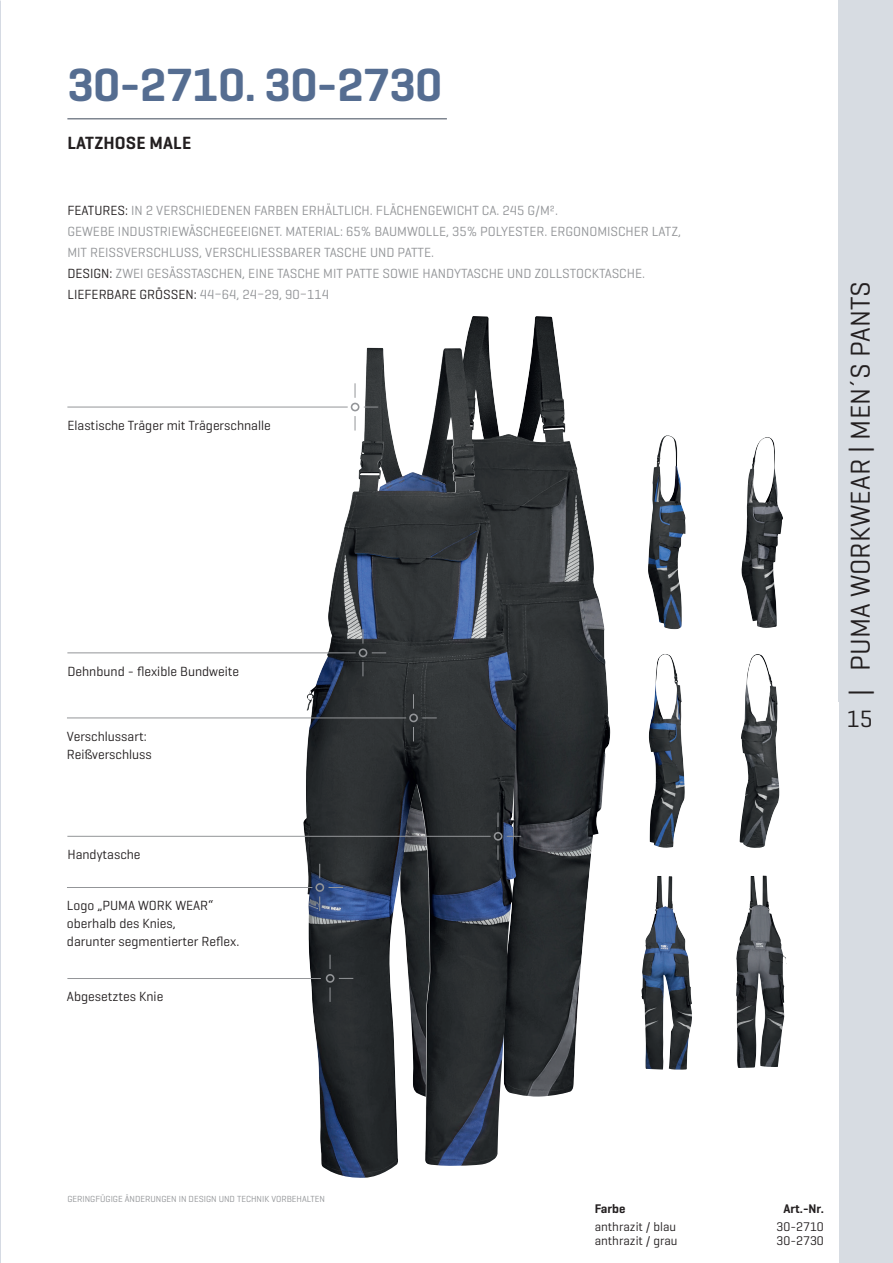
<style>
.page{position:relative;width:893px;height:1263px;background:#fff}
.page>*{position:absolute;margin:0;border:0;box-sizing:border-box;transform-origin:0 0}
.Produktcode{font:600 47.4px "Geogrotesque";letter-spacing:-.01em;color:#556d91}
.Serie-Seitenzahl{font:27.75px "Geogrotesque";color:#231f20}
.t1{font:24px "Geogrotesque";color:#231f20}
.Produktname{font:600 18px "Geogrotesque";letter-spacing:.01em;color:#231f20}
.Features{font:13.5px/21px "Geogrotesque";color:#939598}
.Beschreibung{font:13.5px/18px "Geogrotesque";color:#231f20}
.Features-2{font:13.5px "Geogrotesque";color:#231f20}
.Tabelle_Farbe{font:12.75px "Geogrotesque";color:#231f20}
.Tabelle_Artikelnumme{font:12.75px "Geogrotesque";color:#231f20}
.Tabelle_Artikelnumme-2{font:600 12.75px "Geogrotesque";color:#231f20}
.Tabelle_Farbe-2{font:600 12.75px "Geogrotesque";color:#231f20}
.t2{font:9px "Geogrotesque";color:#939598}
.s1{color:#231f20}
.s2{color:#939598}
</style>
<div class="page">
<div style="left:839px;top:0;width:54px;height:1263px;background:#d7dce2"></div>
<div style="left:838px;top:0;width:55px;height:702px;background:#d7dce2"></div>
<img style="left:444px;top:318px;width:162px;height:779px">
<hr style="left:67px;top:118px;width:380px;height:1px;background:#3f4959">
<img style="left:303px;top:349px;width:214px;height:829px">
<div style="left:359px;top:648px;width:8px;height:9px;border:2px solid #939598;border-radius:50%"></div>
<svg style="left:363px;top:629px;width:1px;height:15px"></svg>
<svg style="left:363px;top:662px;width:1px;height:14px"></svg>
<hr style="left:67px;top:653px;width:289px;height:1px;background:#939598">
<svg style="left:372px;top:653px;width:14px;height:1px"></svg>
<div style="left:351px;top:403px;width:8px;height:8px;border:2px solid #939598;border-radius:50%"></div>
<svg style="left:355px;top:383px;width:1px;height:15px"></svg>
<svg style="left:355px;top:416px;width:1px;height:14px"></svg>
<hr style="left:67px;top:407px;width:281px;height:1px;background:#939598">
<svg style="left:364px;top:407px;width:14px;height:1px"></svg>
<div style="left:409px;top:713px;width:9px;height:9px;border:2px solid #939598;border-radius:50%"></div>
<svg style="left:413px;top:694px;width:1px;height:15px"></svg>
<svg style="left:413px;top:727px;width:1px;height:14px"></svg>
<hr style="left:67px;top:718px;width:339px;height:1px;background:#939598">
<svg style="left:422px;top:718px;width:15px;height:1px"></svg>
<img style="left:641px;top:876px;width:51px;height:194px">
<img style="left:648px;top:435px;width:38px;height:194px">
<img style="left:649px;top:654px;width:36px;height:194px">
<div style="left:315px;top:883px;width:9px;height:9px;border:2px solid #939598;border-radius:50%"></div>
<svg style="left:319px;top:864px;width:1px;height:14px"></svg>
<svg style="left:319px;top:896px;width:1px;height:15px"></svg>
<hr style="left:67px;top:887px;width:245px;height:1px;background:#939598">
<svg style="left:329px;top:887px;width:14px;height:1px"></svg>
<div style="left:494px;top:832px;width:8px;height:9px;border:2px solid #939598;border-radius:50%"></div>
<svg style="left:498px;top:812px;width:1px;height:15px"></svg>
<svg style="left:498px;top:845px;width:1px;height:15px"></svg>
<hr style="left:67px;top:836px;width:424px;height:1px;background:#939598">
<svg style="left:507px;top:836px;width:14px;height:1px"></svg>
<hr style="left:67px;top:978px;width:254px;height:1px;background:#939598">
<div style="left:326px;top:974px;width:8px;height:9px;border:2px solid #939598;border-radius:50%"></div>
<svg style="left:330px;top:955px;width:1px;height:14px"></svg>
<svg style="left:330px;top:987px;width:1px;height:15px"></svg>
<svg style="left:339px;top:978px;width:14px;height:1px"></svg>
<img style="left:0;top:0;width:1px;height:1263px">
<img style="left:736px;top:876px;width:51px;height:192px">
<img style="left:741px;top:437px;width:42px;height:191px">
<img style="left:739px;top:654px;width:41px;height:194px">
<p class="Produktcode" style="left:67px;top:56px;width:376px">30-2710. 30-2730</p>
<p class="Produktname" style="left:67px;top:132px;width:125px">LATZHOSE MALE</p>
<p class="Features" style="left:67px;top:199px;width:492px"><span class="s1">FEATURES:</span> IN 2 VERSCHIEDENEN FARBEN ERHÄLTLICH. FLÄCHENGEWICHT CA. 245 G/M².</p>
<p class="Features" style="left:67px;top:220px;width:615px">GEWEBE INDUSTRIEWÄSCHEGEEIGNET. MATERIAL: 65% BAUMWOLLE, 35% POLYESTER. ERGONOMISCHER LATZ,<br>MIT REISSVERSCHLUSS, VERSCHLIESSBARER TASCHE UND PATTE.</p>
<p class="Features" style="left:67px;top:262px;width:579px"><span class="s1">DESIGN:</span> ZWEI GESÄSSTASCHEN, EINE TASCHE MIT PATTE SOWIE HANDYTASCHE UND ZOLLSTOCKTASCHE.</p>
<p class="Features-2" style="left:67px;top:286px;width:263px">LIEFERBARE GRÖSSEN: <span class="s2">44–64, 24–29, 90–114</span></p>
<p class="Beschreibung" style="left:67px;top:416px;width:205px">Elastische Träger mit Trägerschnalle</p>
<p class="Beschreibung" style="left:67px;top:662px;width:173px">Dehnbund - flexible Bundweite</p>
<p class="Beschreibung" style="left:67px;top:727px;width:86px">Verschlussart:<br>Reißverschluss</p>
<p class="Beschreibung" style="left:67px;top:845px;width:75px">Handytasche</p>
<p class="Beschreibung" style="left:67px;top:896px;width:148px">Logo „PUMA WORK WEAR“ oberhalb des Knies,</p>
<p class="Beschreibung" style="left:67px;top:932px;width:174px">darunter segmentierter Reflex.</p>
<p class="Beschreibung" style="left:67px;top:987px;width:98px">Abgesetztes Knie</p>
<p class="Serie-Seitenzahl" style="left:843px;top:696px;width:416px;rotate:-90deg">| PUMA WORKWEAR | MEN´S PANTS</p>
<h2 class="Serie-Seitenzahl" style="left:843px;top:670px;width:143px;rotate:-90deg">CRAFTSMEN</h2>
<h3 class="t1" style="left:847px;top:704px;width:28px">15</h3>
<p class="t2" style="left:67px;top:1193px;width:259px">GERINGFÜGIGE ÄNDERUNGEN IN DESIGN UND TECHNIK VORBEHALTEN</p>
<p class="Tabelle_Farbe-2" style="left:595px;top:1201px;width:32px">Farbe</p>
<p class="Tabelle_Artikelnumme-2" style="left:783px;top:1201px;width:42px">Art.-Nr.</p>
<p class="Tabelle_Farbe" style="left:595px;top:1219px;width:83px">anthrazit / blau</p>
<p class="Tabelle_Artikelnumme" style="left:777px;top:1219px;width:49px">30-2710</p>
<p class="Tabelle_Farbe" style="left:595px;top:1232px;width:84px">anthrazit / grau</p>
<p class="Tabelle_Artikelnumme" style="left:777px;top:1232px;width:49px">30-2730</p>
</div>
